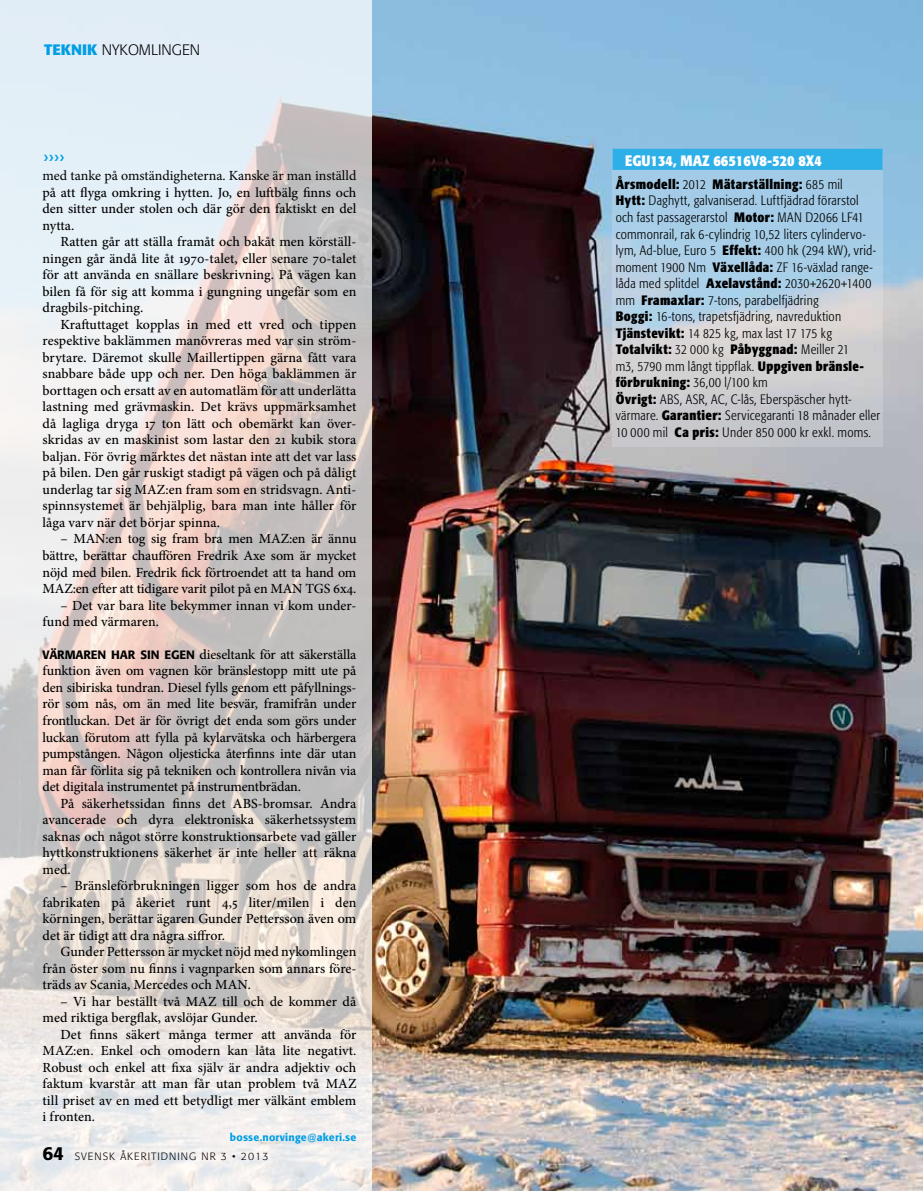
<style>
.page{position:relative;width:923px;height:1191px;background:#fff}
.page>*{position:absolute;margin:0;border:0;box-sizing:border-box;transform-origin:0 0}
.t1{font:700 15px "Formata OT Condenced";color:#fff}
.t2{font:300 15px "Formata OT";color:#000}
.t3{font:500 13.95px/16.5px "Minion Pro";color:#000;text-align:justify}
.t4{font:13.95px "Minion Pro";letter-spacing:-.005em;color:#000}
.t5{font:300 13.5px/16.5px "Formata OT Condenced";letter-spacing:.02em;color:#000}
.t6{font:300 10.5px "Formata OT";letter-spacing:.1em;color:#000}
.t7{font:500 10.5px "Formata OT";letter-spacing:.02em;color:#009ee3}
.s1{font-weight:700;color:#009ee3}
.s2{font-family:"Formata OT";font-size:12px}
.s3{font-weight:500;font-size:18.75px}
.s4{font-weight:700}
</style>
<div class="page">
<img style="left:0;top:0;width:923px;height:1191px">
<svg style="left:612px;top:149px;width:271px;height:297px;background:#b1cbdc"></svg>
<svg style="left:44px;top:154px;width:20px;height:6px"></svg>
<p class="t2" style="left:44px;top:40px;width:157px"><span class="s1">teknik</span> NYKOMLINGEN</p>
<p class="t4" style="left:43px;top:166px;width:315px">med tanke på omständigheterna. Kanske är man inställd</p>
<p class="t3" style="left:43px;top:184px;width:315px">på att flyga omkring i hytten. Jo, en luftbälg finns och den sitter under stolen och där gör den faktiskt en del nytta.</p>
<p class="t3" style="left:43px;top:234px;width:315px;text-indent:18px">Ratten går att ställa framåt och bakåt men körställ&shy;ningen går ändå lite åt 1970-talet, eller senare 70-talet för att använda en snällare beskrivning. På vägen kan bilen få för sig att komma i gungning ungefär som en dragbils-pitching.</p>
<p class="t3" style="left:43px;top:316px;width:315px;text-indent:18px">Kraftuttaget kopplas in med ett vred och tippen respektive baklämmen manövreras med var sin ström&shy;brytare. Däremot skulle Maillertippen gärna fått vara snabbare både upp och ner. Den höga baklämmen är borttagen och ersatt av en automatläm för att underlätta lastning med grävmaskin. Det krävs uppmärksamhet då lagliga dryga 17 ton lätt och obemärkt kan över&shy;skridas av en maskinist som lastar den 21 kubik stora baljan. För övrig märktes det nästan inte att det var lass på bilen. Den går ruskigt stadigt på vägen och på dåligt underlag tar sig MAZ:en fram som en stridsvagn. Anti&shy;spinnsystemet är behjälplig, bara man inte håller för låga varv när det börjar spinna.</p>
<p class="t3" style="left:43px;top:531px;width:315px;text-indent:18px">– MAN:en tog sig fram bra men MAZ:en är ännu bättre, berättar chauffören Fredrik Axe som är mycket nöjd med bilen. Fredrik fick förtroendet att ta hand om MAZ:en efter att tidigare varit pilot på en MAN TGS 6x4.</p>
<p class="t3" style="left:43px;top:597px;width:315px;text-indent:18px">– Det var bara lite bekymmer innan vi kom under&shy;fund med värmaren.</p>
<p class="t3" style="left:43px;top:646px;width:315px"><span class="s2">Värmaren har sin egen</span> dieseltank för att säkerställa funktion även om vagnen kör bränslestopp mitt ute på den sibiriska tundran. Diesel fylls genom ett påfyllnings&shy;rör som nås, om än med lite besvär, framifrån under frontluckan. Det är för övrigt det enda som görs under luckan förutom att fylla på kylarvätska och härbergera pumpstången. Någon oljesticka återfinns inte där utan man får förlita sig på tekniken och kontrollera nivån via det digitala instrumentet på instrumentbrädan.</p>
<p class="t3" style="left:43px;top:795px;width:315px;text-indent:18px">På säkerhetssidan finns det ABS-bromsar. Andra avancerade och dyra elektroniska säkerhetssystem saknas och något större konstruktionsarbete vad gäller hyttkonstruktionens säkerhet är inte heller att räkna med.</p>
<p class="t3" style="left:43px;top:877px;width:315px;text-indent:18px">– Bränsleförbrukningen ligger som hos de andra fabrikaten på åkeriet runt 4,5 liter/milen i den körningen, berättar ägaren Gunder Pettersson även om det är tidigt att dra några siffror.</p>
<p class="t3" style="left:43px;top:943px;width:315px;text-indent:18px">Gunder Pettersson är mycket nöjd med nykomlingen från öster som nu finns i vagnparken som annars före&shy;träds av Scania, Mercedes och MAN.</p>
<p class="t3" style="left:43px;top:993px;width:315px;text-indent:18px">– Vi har beställt två MAZ till och de kommer då med riktiga bergflak, avslöjar Gunder.</p>
<p class="t3" style="left:43px;top:1026px;width:315px;text-indent:18px">Det finns säkert många termer att använda för MAZ:en. Enkel och omodern kan låta lite negativt.<br>Robust och enkel att fixa själv är andra adjektiv och faktum kvarstår att man får utan problem två MAZ till priset av en med ett betydligt mer välkänt emblem i fronten.</p>
<p class="t7" style="left:230px;top:1130px;width:128px">bosse.norvinge@akeri.se</p>
<p class="t6" style="left:43px;top:1150px;width:135px"><span class="s3">64</span> SVEN SK ÅKE RITIDNING</p>
<p class="t6" style="left:202px;top:1150px;width:68px">NR 3 • 2013</p>
<p class="t1" style="left:625px;top:151px;width:198px">EGU134, MAZ 66516V8-520 8x4</p>
<p class="t5" style="left:615px;top:176px;width:266px"><span class="s4">Årsmodell:</span> 2012 <span class="s4">Mätarställning:</span> 685 mil<br><span class="s4">Hytt:</span> Daghytt, galvaniserad. Luftfjädrad förarstol<br>och fast passagerarstol <span class="s4">Motor:</span> MAN D2066 LF41 commonrail, rak 6-cylindrig 10,52 liters cylindervo&shy;lym, Ad-blue, Euro 5 <span class="s4">Effekt:</span> 400 hk (294 kW), vrid&shy;moment 1900 Nm <span class="s4">Växellåda:</span> ZF 16-växlad range&shy;låda med splitdel <span class="s4">Axelavstånd:</span> 2030+2620+1400 mm <span class="s4">Framaxlar:</span> 7-tons, parabelfjädring<br><span class="s4">Boggi:</span> 16-tons, trapetsfjädring, navreduktion <span class="s4">Tjänstevikt:</span> 14 825 kg, max last 17 175 kg <span class="s4">Totalvikt:</span> 32 000 kg <span class="s4">Påbyggnad:</span> Meiller 21<br>m3, 5790 mm långt tippflak. <span class="s4">Uppgiven bränsle&shy;förbrukning:</span> 36,00 l/100 km<br><span class="s4">Övrigt:</span> ABS, ASR, AC, C-lås, Eberspäscher hytt&shy;värmare. <span class="s4">Garantier:</span> Servicegaranti 18 månader eller 10 000 mil <span class="s4">Ca pris:</span> Under 850 000 kr exkl. moms.</p>
</div>
